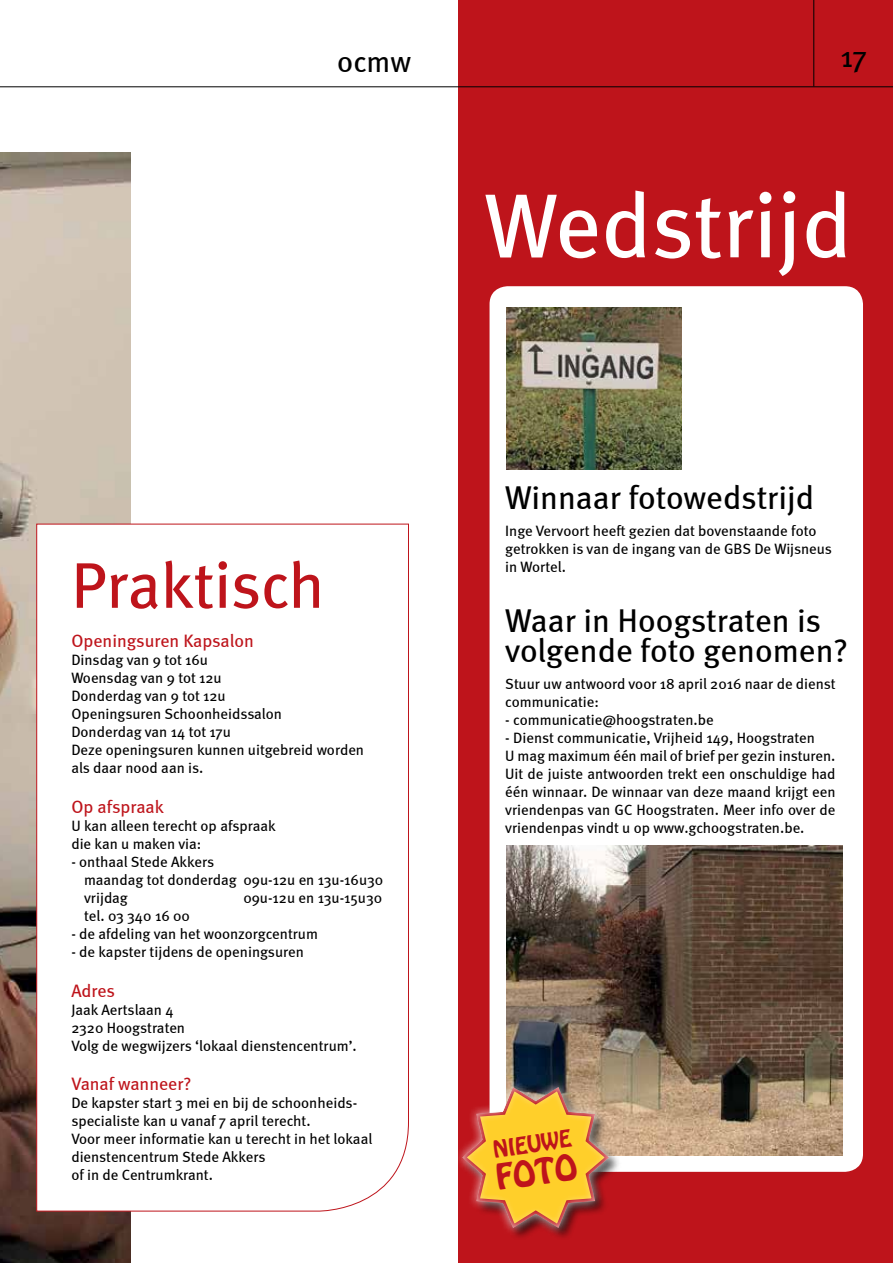
<style>
.page{position:relative;width:893px;height:1263px;background:#fff}
.page>*{position:absolute;margin:0;border:0;box-sizing:border-box;transform-origin:0 0}
.t1{font:90.75px "Meta";color:#fff}
.t2{font:64.5px "Meta";color:#be141b}
.t3{font:33px/30px "Meta";color:#000}
.t4{font:31.5px "Hobo Std";color:#be141b}
.t5{font:30px "Meta";letter-spacing:-.005em;color:#000}
.t6{font:21px "Hobo Std";color:#be141b}
.t7{font:18px "Meta";color:#be141b}
.t8{font:15px/18px "Meta";color:#000}
</style>
<div class="page">
<div style="left:458px;top:0;width:435px;height:1263px;background:#be141b"></div>
<img style="left:0;top:153px;width:131px;height:1110px">
<svg style="left:36px;top:523px;width:373px;height:689px"></svg>
<hr style="left:0;top:86px;width:893px;height:1px;background:#000">
<hr style="left:813px;top:0;width:1px;height:86px;background:#000">
<div style="left:490px;top:286px;width:373px;height:886px;background:#fff;border-radius:18px"></div>
<img style="left:507px;top:845px;width:336px;height:311px">
<div style="left:461px;top:1086px;width:161px;height:155px;background:#000;opacity:.75"></div>
<div style="left:454px;top:1079px;width:164px;height:157px;background:#fff;opacity:.75"></div>
<div style="left:460px;top:1085px;width:150px;height:144px;background:#fff;opacity:.75"></div>
<img style="left:506px;top:307px;width:176px;height:162px">
<h3 class="t5" style="left:337px;top:44px;width:75px">ocmw</h3>
<h3 class="t5" style="left:840px;top:39px;width:28px">17</h3>
<h2 class="t2" style="left:71px;top:547px;width:255px">Praktisch</h2>
<p class="t7" style="left:71px;top:631px;width:184px">Openingsuren Kapsalon</p>
<p class="t8" style="left:71px;top:651px;width:294px">Dinsdag van 9 tot 16u<br>Woensdag van 9 tot 12u<br>Donderdag van 9 tot 12u<br>Openingsuren Schoonheidssalon<br>Donderdag van 14 tot 17u<br>Deze openingsuren kunnen uitgebreid worden als daar nood aan is.</p>
<p class="t7" style="left:71px;top:796px;width:94px">Op afspraak</p>
<p class="t8" style="left:71px;top:817px;width:206px">U kan alleen terecht op afspraak die kan u maken via:</p>
<p class="t8" style="left:84px;top:853px;width:301px;text-indent:-13px">- onthaal Stede Akkers<br>maandag tot donderdag 09u-12u en 13u-16u30 vrijdag</p>
<p class="t8" style="left:243px;top:889px;width:140px">09u-12u en 13u-15u30</p>
<p class="t8" style="left:84px;top:907px;width:107px">tel. 03 340 16 00</p>
<p class="t8" style="left:71px;top:925px;width:248px">- de afdeling van het woonzorgcentrum</p>
<p class="t8" style="left:71px;top:943px;width:234px">- de kapster tijdens de openingsuren</p>
<p class="t7" style="left:71px;top:980px;width:45px">Adres</p>
<p class="t8" style="left:71px;top:1000px;width:287px">Jaak Aertslaan 4<br>2320 Hoogstraten<br>Volg de wegwijzers ‘lokaal dienstencentrum’.</p>
<p class="t7" style="left:71px;top:1073px;width:122px">Vanaf wanneer?</p>
<p class="t8" style="left:71px;top:1094px;width:302px">De kapster start 3 mei en bij de schoonheids&shy;specialiste kan u vanaf 7 april terecht.<br>Voor meer informatie kan u terecht in het lokaal dienstencentrum Stede Akkers<br>of in de Centrumkrant.</p>
<h1 class="t1" style="left:484px;top:173px;width:369px">Wedstrijd</h1>
<h3 class="t3" style="left:505px;top:482px;width:310px">Winnaar fotowedstrijd</h3>
<p class="t8" style="left:505px;top:522px;width:328px">Inge Vervoort heeft gezien dat bovenstaande foto getrokken is van de ingang van de GBS De Wijsneus in Wortel.</p>
<h3 class="t3" style="left:505px;top:605px;width:344px">Waar in Hoogstraten is volgende foto genomen?</h3>
<p class="t8" style="left:505px;top:675px;width:332px">Stuur uw antwoord voor 18 april 2016 naar de dienst communicatie:</p>
<p class="t8" style="left:505px;top:711px;width:210px">- communicatie@hoogstraten.be</p>
<p class="t8" style="left:505px;top:729px;width:332px">- Dienst communicatie, Vrijheid 149, Hoogstraten<br>U mag maximum één mail of brief per gezin insturen.<br>Uit de juiste antwoorden trekt een onschuldige had één winnaar. De winnaar van deze maand krijgt een vriendenpas van GC Hoogstraten. Meer info over de vriendenpas vindt u op www.gchoogstraten.be.</p>
<h3 class="t6" style="left:491px;top:1135px;width:80px;rotate:-8deg">NIEUWE</h3>
<h3 class="t4" style="left:493px;top:1156px;width:83px;rotate:-8deg">FOTO</h3>
</div>
